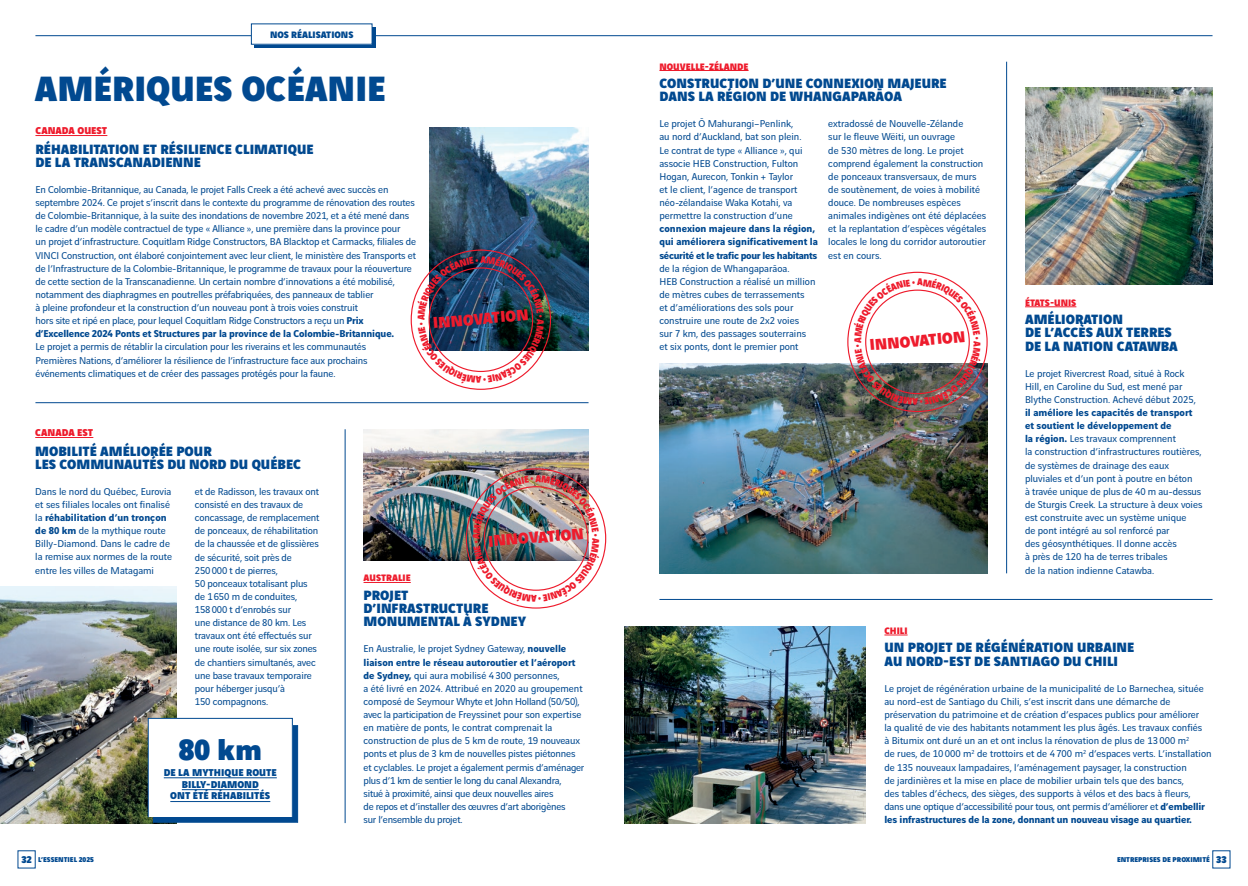
<style>
.page{position:relative;width:1248px;height:886px;background:#fff}
.page>*{position:absolute;margin:0;border:0;box-sizing:border-box;transform-origin:0 0}
.t1{font:900 37.5px "Vinci Sans";color:#014990}
.t2{font:900 31.25px "Vinci Sans";color:#014990}
.t3{font:900 16.75px "Vinci Sans";color:#ee1b2c}
.t4{font:900 14.38px/13.1px "Vinci Sans";color:#014990}
.t5{font:10.62px/13.1px "Vinci Sans";letter-spacing:-.005em;color:#014990}
.t6{font:700 10.62px/13.1px "Vinci Sans";color:#014990}
.t7{font:900 10.62px/11.9px "Vinci Sans";color:#014990;text-align:center}
.t8{font:900 10.62px "Vinci Sans";color:#ee1b2c}
.t9{font:900 10px "Vinci Sans";color:#ee1b2c}
.t10{font:900 10px "Vinci Sans";color:#014990}
.t11{font:900 7.5px "Vinci Sans";color:#014990}
.s1{font-weight:700}
.s2{font-size:10.5px}
</style>
<div class="page">
<img style="left:0;top:587px;width:176px;height:236px">
<img style="left:624px;top:626px;width:241px;height:197px">
<hr style="left:624px;top:35px;width:588px;height:1px;background:#014990">
<hr style="left:35px;top:35px;width:589px;height:1px;background:#014990">
<img style="left:429px;top:127px;width:159px;height:223px">
<div style="left:153px;top:725px;width:145px;height:98px;background:#014990;border:1px solid #014990"></div>
<div style="left:148px;top:718px;width:144px;height:99px;background:#fff"></div>
<hr style="left:164px;top:777px;width:113px;height:1px;background:#014990">
<hr style="left:182px;top:789px;width:77px;height:1px;background:#014990">
<hr style="left:170px;top:801px;width:100px;height:1px;background:#014990">
<div style="left:148px;top:718px;width:145px;height:99px;border:1px solid #014990"></div>
<hr style="left:35px;top:135px;width:72px;height:1px;background:#ee1b2c">
<hr style="left:345px;top:429px;width:1px;height:394px;background:#014990">
<img style="left:1025px;top:88px;width:187px;height:197px">
<hr style="left:659px;top:70px;width:89px;height:1px;background:#ee1b2c">
<hr style="left:1006px;top:62px;width:1px;height:511px;background:#014990">
<img style="left:659px;top:364px;width:328px;height:210px">
<img style="left:363px;top:429px;width:225px;height:131px">
<hr style="left:35px;top:402px;width:553px;height:1px;background:#014990">
<hr style="left:659px;top:599px;width:553px;height:1px;background:#014990">
<svg style="left:884px;top:635px;width:23px;height:1px"></svg>
<hr style="left:35px;top:437px;width:58px;height:1px;background:#ee1b2c">
<hr style="left:1024px;top:306px;width:52px;height:1px;background:#ee1b2c">
<hr style="left:363px;top:582px;width:48px;height:1px;background:#ee1b2c">
<div style="left:254px;top:27px;width:121px;height:20px;background:linear-gradient(to right,#014990,#014990)"></div>
<div style="left:251px;top:24px;width:121px;height:20px;background:#fff"></div>
<img style="left:417px;top:256px;width:127px;height:128px">
<img style="left:853px;top:278px;width:128px;height:128px">
<img style="left:472px;top:475px;width:128px;height:127px">
<p class="t10" style="left:270px;top:26px;width:85px">NOS RÉALISATIONS</p>
<h1 class="t1" style="left:35px;top:58px;width:352px">AMÉRIQUES OCÉANIE</h1>
<p class="t8" style="left:35px;top:122px;width:73px">CANADA OUEST</p>
<h3 class="t4" style="left:35px;top:141px;width:279px">RÉHABILITATION ET RÉSILIENCE CLIMATIQUE<br>DE LA TRANSCANADIENNE</h3>
<p class="t5" style="left:35px;top:182px;width:382px">En Colombie-Britannique, au Canada, le projet Falls Creek a été achevé avec succès en septembre 2024. Ce projet s’inscrit dans le contexte du programme de rénovation des routes de Colombie-Britannique, à la suite des inondations de novembre 2021, et a été mené dans le cadre d’un modèle contractuel de type « Alliance », une première dans la province pour<br>un projet d’infrastructure. Coquitlam Ridge Constructors, BA Blacktop et Carmacks, filiales de VINCI Construction, ont élaboré conjointement avec leur client, le ministère des Transports et de l’Infrastructure de la Colombie-Britannique, le programme de travaux pour la réouverture de cette section de la Transcanadienne. Un certain nombre d’innovations a été mobilisé, notamment des diaphragmes en poutrelles préfabriquées, des panneaux de tablier<br>à pleine profondeur et la construction d’un nouveau pont à trois voies construit<br>hors site et ripé en place, pour lequel Coquitlam Ridge Constructors a reçu un <span class="s1">Prix d’Excellence 2024 Ponts et Structures par la province de la Colombie-Britannique.</span></p>
<p class="t5" style="left:35px;top:339px;width:334px">Le projet a permis de rétablir la circulation pour les riverains et les communautés<br>Premières Nations, d’améliorer la résilience de l’infrastructure face aux prochains événements climatiques et de créer des passages protégés pour la faune.</p>
<h3 class="t3" style="left:432px;top:309px;width:97px;rotate:-5deg">INNOVATION</h3>
<p class="t8" style="left:35px;top:424px;width:60px">CANADA EST</p>
<h3 class="t4" style="left:35px;top:443px;width:267px">MOBILITÉ AMÉLIORÉE POUR<br>LES COMMUNAUTÉS DU NORD DU QUÉBEC</h3>
<p class="t5" style="left:35px;top:484px;width:138px">Dans le nord du Québec, Eurovia et ses filiales locales ont finalisé la <span class="s1">réhabilitation d’un tronçon de 80 km</span> de la mythique route<br>Billy-Diamond. Dans le cadre de la remise aux normes de la route entre les villes de Matagami</p>
<p class="t5" style="left:195px;top:484px;width:126px">et de Radisson, les travaux ont consisté en des travaux de concassage, de remplacement de ponceaux, de réhabilitation de la chaussée et de glissières de sécurité, soit près de<br>250000 t de pierres,<br>50 ponceaux totalisant plus de 1650 m de conduites,<br>158000 t d’enrobés sur<br>une distance de 80 km. Les travaux ont été effectués sur une route isolée, sur six zones de chantiers simultanés, avec une base travaux temporaire pour héberger jusqu’à<br>150 compagnons.</p>
<h2 class="t2" style="left:179px;top:724px;width:85px">80 km</h2>
<p class="t7" style="left:164px;top:765px;width:114px">DE LA MYTHIQUE ROUTE<br>BILLY-DIAMOND<br>ONT ÉTÉ RÉHABILITÉS</p>
<h3 class="t3" style="left:487px;top:527px;width:97px;rotate:-5deg">INNOVATION</h3>
<p class="t9" style="left:363px;top:570px;width:49px">AUSTRALIE</p>
<h3 class="t4" style="left:363px;top:587px;width:164px">PROJET<br>D’INFRASTRUCTURE<br>MONUMENTAL À SYDNEY</h3>
<p class="t5" style="left:363px;top:641px;width:222px">En Australie, le projet Sydney Gateway, <span class="s1">nouvelle liaison entre le réseau autoroutier et l’aéroport de Sydney,</span> qui aura mobilisé 4 300 personnes,<br>a été livré en 2024. Attribué en 2020 au groupement composé de Seymour Whyte et John Holland (50/50), avec la participation de Freyssinet pour son expertise en matière de ponts, le contrat comprenait la construction de plus de 5 km de route, 19 nouveaux ponts et plus de 3 km de nouvelles pistes piétonnes et cyclables. Le projet a également permis d’aménager plus d’1 km de sentier le long du canal Alexandra,<br>situé à proximité, ainsi que deux nouvelles aires<br>de repos et d’installer des œuvres d’art aborigènes<br>sur l’ensemble du projet.</p>
<p class="t9" style="left:659px;top:58px;width:91px">NOUVELLE-ZÉLANDE</p>
<h3 class="t4" style="left:659px;top:75px;width:289px">CONSTRUCTION D’UNE CONNEXION MAJEURE<br>DANS LA RÉGION DE WHANGAPARĀOA</h3>
<p class="t5" style="left:659px;top:116px;width:145px">Le projet Ō Mahurangi–Penlink, au nord d’Auckland, bat son plein.<br>Le contrat de type « Alliance », qui associe HEB Construction, Fulton Hogan, Aurecon, Tonkin + Taylor et le client, l’agence de transport néo-zélandaise Waka Kotahi, va permettre la construction d’une</p>
<p class="t6" style="left:659px;top:221px;width:160px">connexion majeure dans la région, qui améliorera significativement la sécurité et le trafic pour les habitants</p>
<p class="t5" style="left:659px;top:261px;width:157px">de la région de Whangaparāoa.<br>HEB Construction a réalisé un million de mètres cubes de terrassements et d’améliorations des sols pour construire une route de 2x2 voies<br>sur 7 km, des passages souterrains et six ponts, dont le premier pont</p>
<p class="t5" style="left:828px;top:116px;width:159px">extradossé de Nouvelle-Zélande<br>sur le fleuve Wëiti, un ouvrage<br>de 530 mètres de long. Le projet comprend également la construction de ponceaux transversaux, de murs de soutènement, de voies à mobilité douce. De nombreuses espèces animales indigènes ont été déplacées et la replantation d’espèces végétales locales le long du corridor autoroutier est en cours.</p>
<h3 class="t3" style="left:868px;top:331px;width:97px;rotate:-5deg">INNOVATION</h3>
<p class="t9" style="left:1024px;top:294px;width:53px">ÉTATS-UNIS</p>
<h3 class="t4" style="left:1024px;top:311px;width:154px">AMÉLIORATION<br>DE L’ACCÈS AUX TERRES<br>DE LA NATION CATAWBA</h3>
<p class="t5" style="left:1024px;top:366px;width:172px">Le projet Rivercrest Road, situé à Rock<br>Hill, en Caroline du Sud, est mené par<br>Blythe Construction. Achevé début 2025,</p>
<p class="t5" style="left:1024px;top:405px;width:179px"><span class="s1">il améliore les capacités de transport et soutient le développement de<br>la région.</span> Les travaux comprennent<br>la construction d’infrastructures routières, de systèmes de drainage des eaux pluviales et d’un pont à poutre en béton<br>à travée unique de plus de 40 m au-dessus de Sturgis Creek. La structure à deux voies est construite avec un système unique<br>de pont intégré au sol renforcé par<br>des géosynthétiques. Il donne accès<br>à près de 120 ha de terres tribales<br>de la nation indienne Catawba.</p>
<p class="t9" style="left:884px;top:622px;width:25px">CHILI</p>
<h3 class="t4" style="left:884px;top:639px;width:251px">UN PROJET DE RÉGÉNÉRATION URBAINE<br>AU NORD-EST DE SANTIAGO DU CHILI</h3>
<p class="t5" style="left:884px;top:681px;width:328px">Le projet de régénération urbaine de la municipalité de Lo Barnechea, située au nord-est de Santiago du Chili, s’est inscrit dans une démarche de préservation du patrimoine et de création d’espaces publics pour améliorer<br>la qualité de vie des habitants notamment les plus âgés. Les travaux confiés<br>à Bitumix ont duré un an et ont inclus la rénovation de plus de 13 000 m<sup>2<br></sup>de rues, de 10 000 m<sup>2</sup> de trottoirs et de 4 700 m<sup>2</sup> d’espaces verts. L’installation de 135 nouveaux lampadaires, l’aménagement paysager, la construction<br>de jardinières et la mise en place de mobilier urbain tels que des bancs,<br>des tables d’échecs, des sièges, des supports à vélos et des bacs à fleurs, dans une optique d’accessibilité pour tous, ont permis d’améliorer et <span class="s1">d’embellir les infrastructures de la zone, donnant un nouveau visage au quartier.</span></p>
<p class="t11" style="left:21px;top:854px;width:74px"><span class="s2">32</span> L’ESSENTIEL 2025</p>
<p class="t11" style="left:1116px;top:854px;width:111px">ENTREPRISES DE PROXIMITÉ <span class="s2">33</span></p>
</div>
